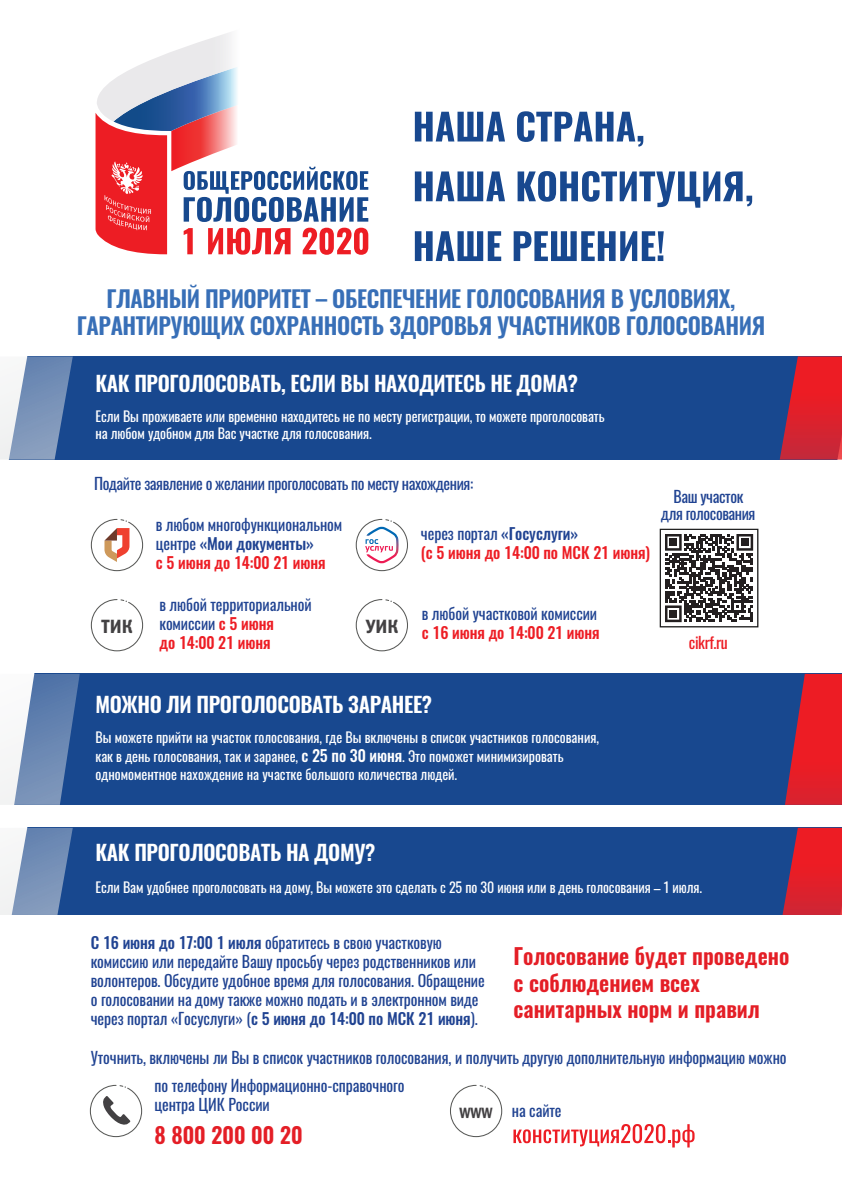
<style>
.page{position:relative;width:842px;height:1192px;background:#fff}
.page>*{position:absolute;margin:0;border:0;box-sizing:border-box;transform-origin:0 0}
.t1{font:600 23px/27.6px "Oswald";letter-spacing:-.015em;color:#386fb7;text-align:center}
.t2{font:600 22px/26.4px "Oswald";color:#e41e26}
.t3{font:600 21.15px "Oswald";letter-spacing:-.015em;color:#fff}
.t4{font:19.3px "Franklin Gothic Demi Cond C";color:#434143}
.t5{font:15.85px/19.1px "Oswald";letter-spacing:-.005em;color:#204392}
.t6{font:15.85px/16.1px "Oswald";letter-spacing:-.025em;color:#204392;text-align:center}
.t7{font:500 15.85px/19.1px "Oswald";letter-spacing:-.005em;color:#ed1d24}
.t8{font:15.85px "Oswald";letter-spacing:-.025em;color:#ed1d24}
.t9{font:15px "Franklin Gothic Demi Cond C";color:#434143}
.t10{font:14px/16.8px "Oswald";letter-spacing:-.005em;color:#fff}
.s1{font-weight:500}
.s2{font-weight:500;color:#ed1d24}
.s3{font-weight:400;color:#204392}
.s4{color:#204392}
.s5{font-weight:500;font-size:15.85px}
</style>
<div class="page">
<svg style="left:96px;top:32px;width:272px;height:223px"></svg>
<div style="left:73px;top:356px;width:707px;height:104px;background:#18488f"></div>
<svg style="left:780px;top:356px;width:62px;height:104px;background:#c0263a"></svg>
<svg style="left:0;top:356px;width:73px;height:104px"></svg>
<svg style="left:415px;top:112px;width:90px;height:30px"></svg>
<svg style="left:517px;top:111px;width:126px;height:36px"></svg>
<svg style="left:415px;top:171px;width:90px;height:30px"></svg>
<svg style="left:518px;top:171px;width:234px;height:37px"></svg>
<svg style="left:415px;top:231px;width:86px;height:30px"></svg>
<svg style="left:514px;top:231px;width:150px;height:30px"></svg>
<div style="left:73px;top:828px;width:709px;height:87px;background:#18488f"></div>
<svg style="left:782px;top:828px;width:60px;height:87px;background:#c72437"></svg>
<svg style="left:0;top:828px;width:73px;height:87px"></svg>
<div style="left:80px;top:674px;width:705px;height:131px;background:#18488f"></div>
<svg style="left:785px;top:674px;width:57px;height:131px;background:#c42438"></svg>
<svg style="left:0;top:674px;width:80px;height:131px"></svg>
<svg style="left:91px;top:519px;width:52px;height:52px"></svg>
<svg style="left:356px;top:599px;width:52px;height:52px"></svg>
<svg style="left:91px;top:599px;width:52px;height:52px"></svg>
<svg style="left:356px;top:519px;width:52px;height:52px"></svg>
<svg style="left:450px;top:1085px;width:52px;height:52px"></svg>
<svg style="left:90px;top:1085px;width:52px;height:52px"></svg>
<svg style="left:660px;top:529px;width:98px;height:98px"></svg>
<div style="left:670px;top:539px;width:7px;height:7px;background:#231f20"></div>
<div style="left:741px;top:539px;width:7px;height:7px;background:#231f20"></div>
<div style="left:670px;top:610px;width:7px;height:7px;background:#231f20"></div>
<svg style="left:513px;top:1124px;width:181px;height:23px"></svg>
<h1 class="t1" style="left:77px;top:285px;width:690px">ГЛАВНЫЙ ПРИОРИТЕТ – ОБЕСПЕЧЕНИЕ ГОЛОСОВАНИЯ В УСЛОВИЯХ,<br>ГАРАНТИРУЮЩИХ СОХРАННОСТЬ ЗДОРОВЬЯ УЧАСТНИКОВ ГОЛОСОВАНИЯ</h1>
<h3 class="t3" style="left:96px;top:368px;width:484px">КАК ПРОГОЛОСОВАТЬ, ЕСЛИ ВЫ НАХОДИТЕСЬ НЕ ДОМА?</h3>
<p class="t10" style="left:96px;top:407px;width:510px">Если Вы проживаете или временно находитесь не по месту регистрации, то можете проголосовать на любом удобном для Вас участке для голосования.</p>
<p class="t6" style="left:94px;top:474px;width:381px">Подайте заявление о желании проголосовать по месту нахождения:</p>
<p class="t4" style="left:102px;top:615px;width:32px">ТИК</p>
<p class="t5" style="left:156px;top:513px;width:188px">в любом многофункциональном центре <span class="s1">«Мои документы»<br></span><span class="s2">с 5 июня до 14:00 21 июня</span></p>
<p class="t7" style="left:421px;top:524px;width:231px"><span class="s3">через портал</span> <span class="s4">«Госуслуги»<br></span>(с 5 июня до 14:00 по МСК 21 июня)</p>
<p class="t5" style="left:159px;top:593px;width:154px">в любой территориальной комиссии <span class="s2">с 5 июня<br>до 14:00 21 июня</span></p>
<p class="t5" style="left:422px;top:603px;width:177px">в любой участковой комиссии</p>
<p class="t4" style="left:366px;top:615px;width:34px">УИК</p>
<p class="t7" style="left:422px;top:624px;width:179px">с 16 июня до 14:00 21 июня</p>
<p class="t6" style="left:661px;top:487px;width:96px">Ваш участок для голосования</p>
<p class="t8" style="left:689px;top:628px;width:40px">cikrf.ru</p>
<h3 class="t3" style="left:96px;top:690px;width:338px">МОЖНО ЛИ ПРОГОЛОСОВАТЬ ЗАРАНЕЕ?</h3>
<p class="t10" style="left:96px;top:726px;width:505px;line-height:19.1px">Вы можете прийти на участок голосования, где Вы включены в список участников голосования, как в день голосования, так и заранее, <span class="s5">с 25 по 30 июня</span>. Это поможет минимизировать</p>
<p class="t10" style="left:96px;top:764px;width:363px">одномоментное нахождение на участке большого количества людей.</p>
<h3 class="t3" style="left:96px;top:837px;width:281px">КАК ПРОГОЛОСОВАТЬ НА ДОМУ?</h3>
<p class="t10" style="left:96px;top:878px;width:608px">Если Вам удобнее проголосовать на дому, Вы можете это сделать с 25 по 30 июня или в день голосования – 1 июля.</p>
<p class="t5" style="left:91px;top:931px;width:395px"><span class="s1">С 16 июня до 17:00 1 июля</span> обратитесь в свою участковую комиссию или передайте Вашу просьбу через родственников или волонтеров. Обсудите удобное время для голосования. Обращение о голосовании на дому также можно подать и в электронном виде через портал «Госуслуги» (<span class="s1">с 5 июня до 14:00 по МСК 21 июня</span>).</p>
<h2 class="t2" style="left:513px;top:944px;width:277px">Голосование будет проведено с соблюдением всех санитарных норм и правил</h2>
<p class="t5" style="left:91px;top:1047px;width:697px">Уточнить, включены ли Вы в список участников голосования, и получить другую дополнительную информацию можно</p>
<p class="t5" style="left:154px;top:1074px;width:252px">по телефону Информационно-справочного центра ЦИК России</p>
<h2 class="t2" style="left:154px;top:1123px;width:150px">8 800 200 00 20</h2>
<p class="t9" style="left:460px;top:1104px;width:35px">WWW</p>
<p class="t5" style="left:512px;top:1099px;width:51px">на сайте</p>
</div>
